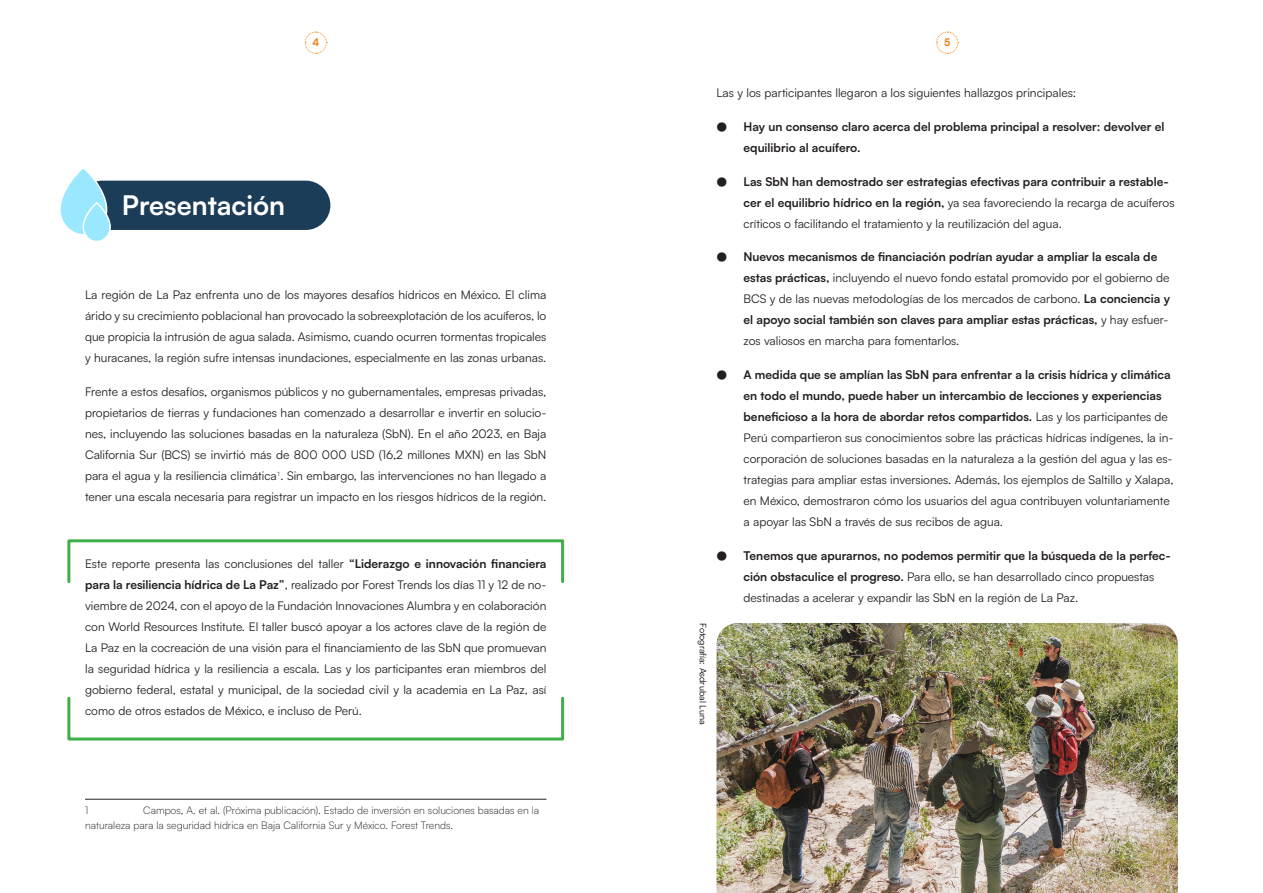
<style>
.page{position:relative;width:1263px;height:893px;background:#fff}
.page>*{position:absolute;margin:0;border:0;box-sizing:border-box;transform-origin:0 0}
.t1{font:700 27px "Satoshi";color:#fff}
.t2{font:12px/21px "Satoshi";color:#231f20;text-align:justify}
.t3{font:700 12px/21px "Satoshi";color:#231f20}
.t4{font:300 10.5px/15px "Satoshi";color:#231f20}
.t5{font:700 10.5px "Satoshi";color:#ee7b08}
.t6{font:9px "Satoshi";color:#000}
.s1{font-weight:700}
.s2{font-weight:400}
</style>
<div class="page">
<svg style="left:936px;top:31px;width:23px;height:23px"></svg>
<svg style="left:304px;top:31px;width:23px;height:23px"></svg>
<hr style="left:85px;top:799px;width:461px;height:1px;background:#231f20">
<div style="left:78px;top:181px;width:252px;height:49px;background:#1c3d57;border-radius:25px"></div>
<svg style="left:60px;top:169px;width:52px;height:72px"></svg>
<img style="left:716px;top:623px;width:462px;height:270px">
<div style="left:67px;top:539px;width:497px;height:44px;border:3px solid #40ae49"></div>
<div style="left:67px;top:697px;width:497px;height:43px;border:3px solid #40ae49"></div>
<p class="t5" style="left:312px;top:34px;width:8px">4</p>
<p class="t5" style="left:944px;top:34px;width:8px">5</p>
<h1 class="t1" style="left:122px;top:186px;width:165px">Presentación</h1>
<p class="t2" style="left:85px;top:284px;width:463px">La región de La Paz enfrenta uno de los mayores desafíos hídricos en México. El clima árido y su crecimiento poblacional han provocado la sobreexplotación de los acuíferos, lo que propicia la intrusión de agua salada. Asimismo, cuando ocurren tormentas tropicales y huracanes, la región sufre intensas inundaciones, especialmente en las zonas urbanas.</p>
<p class="t2" style="left:85px;top:381px;width:463px">Frente a estos desafíos, organismos públicos y no gubernamentales, empresas privadas, propietarios de tierras y fundaciones han comenzado a desarrollar e invertir en solucio&shy;nes, incluyendo las soluciones basadas en la naturaleza (SbN). En el año 2023, en Baja California Sur (BCS) se invirtió más de 800 000 USD (16,2 millones MXN) en las SbN para el agua y la resiliencia climática<sup>1</sup>. Sin embargo, las intervenciones no han llegado a tener una escala necesaria para registrar un impacto en los riesgos hídricos de la región.</p>
<p class="t2" style="left:85px;top:553px;width:463px">Este reporte presenta las conclusiones del taller <span class="s1">“Liderazgo e innovación financiera para la resiliencia hídrica de La Paz”</span>, realizado por Forest Trends los días 11 y 12 de no&shy;viembre de 2024, con el apoyo de la Fundación Innovaciones Alumbra y en colaboración con World Resources Institute. El taller buscó apoyar a los actores clave de la región de La Paz en la cocreación de una visión para el financiamiento de las SbN que promuevan la seguridad hídrica y la resiliencia a escala. Las y los participantes eran miembros del gobierno federal, estatal y municipal, de la sociedad civil y la academia en La Paz, así como de otros estados de México, e incluso de Perú.</p>
<p class="t4" style="left:85px;top:803px;width:5px">1</p>
<p class="t4" style="left:85px;top:803px;width:456px;text-indent:58px">Campos, A. et al. (Próxima publicación). Estado de inversión en soluciones basadas en la naturaleza para la seguridad hídrica en Baja California Sur y México. Forest Trends.</p>
<p class="t6" style="left:709px;top:623px;width:103px;rotate:90deg">Fotografía: Asdrubal Luna</p>
<p class="t2" style="left:716px;top:82px;width:361px">Las y los participantes llegaron a los siguientes hallazgos principales:</p>
<p class="t3" style="left:743px;top:115px;width:422px;text-indent:-27px"><span class="s2">●</span> Hay un consenso claro acerca del problema principal a resolver: devolver el equilibrio al acuífero.</p>
<p class="t3" style="left:743px;top:170px;width:432px;text-indent:-27px"><span class="s2">●</span> Las SbN han demostrado ser estrategias efectivas para contribuir a restable&shy;cer el equilibrio hídrico en la región, <span class="s2">ya sea favoreciendo la recarga de acuíferos críticos o facilitando el tratamiento y la reutilización del agua.</span></p>
<p class="t2" style="left:743px;top:246px;width:428px;text-align:left;text-indent:-27px">● <span class="s1">Nuevos mecanismos de financiación podrían ayudar a ampliar la escala de estas prácticas,</span> incluyendo el nuevo fondo estatal promovido por el gobierno de BCS y de las nuevas metodologías de los mercados de carbono. <span class="s1">La conciencia y el apoyo social también son claves para ampliar estas prácticas,</span> y hay esfuer&shy;zos valiosos en marcha para fomentarlos.</p>
<p class="t2" style="left:743px;top:364px;width:431px;text-align:left;text-indent:-27px">● <span class="s1">A medida que se amplían las SbN para enfrentar a la crisis hídrica y climática en todo el mundo, puede haber un intercambio de lecciones y experiencias beneficioso a la hora de abordar retos compartidos.</span> Las y los participantes de Perú compartieron sus conocimientos sobre las prácticas hídricas indígenes, la in&shy;corporación de soluciones basadas en la naturaleza a la gestión del agua y las es&shy;trategias para ampliar estas inversiones. Además, los ejemplos de Saltillo y Xalapa, en México, demostraron cómo los usuarios del agua contribuyen voluntariamente a apoyar las SbN a través de sus recibos de agua.</p>
<p class="t2" style="left:743px;top:545px;width:429px;text-align:left;text-indent:-27px">● <span class="s1">Tenemos que apurarnos, no podemos permitir que la búsqueda de la perfec&shy;ción obstaculice el progreso.</span> Para ello, se han desarrollado cinco propuestas destinadas a acelerar y expandir las SbN en la región de La Paz.</p>
</div>
